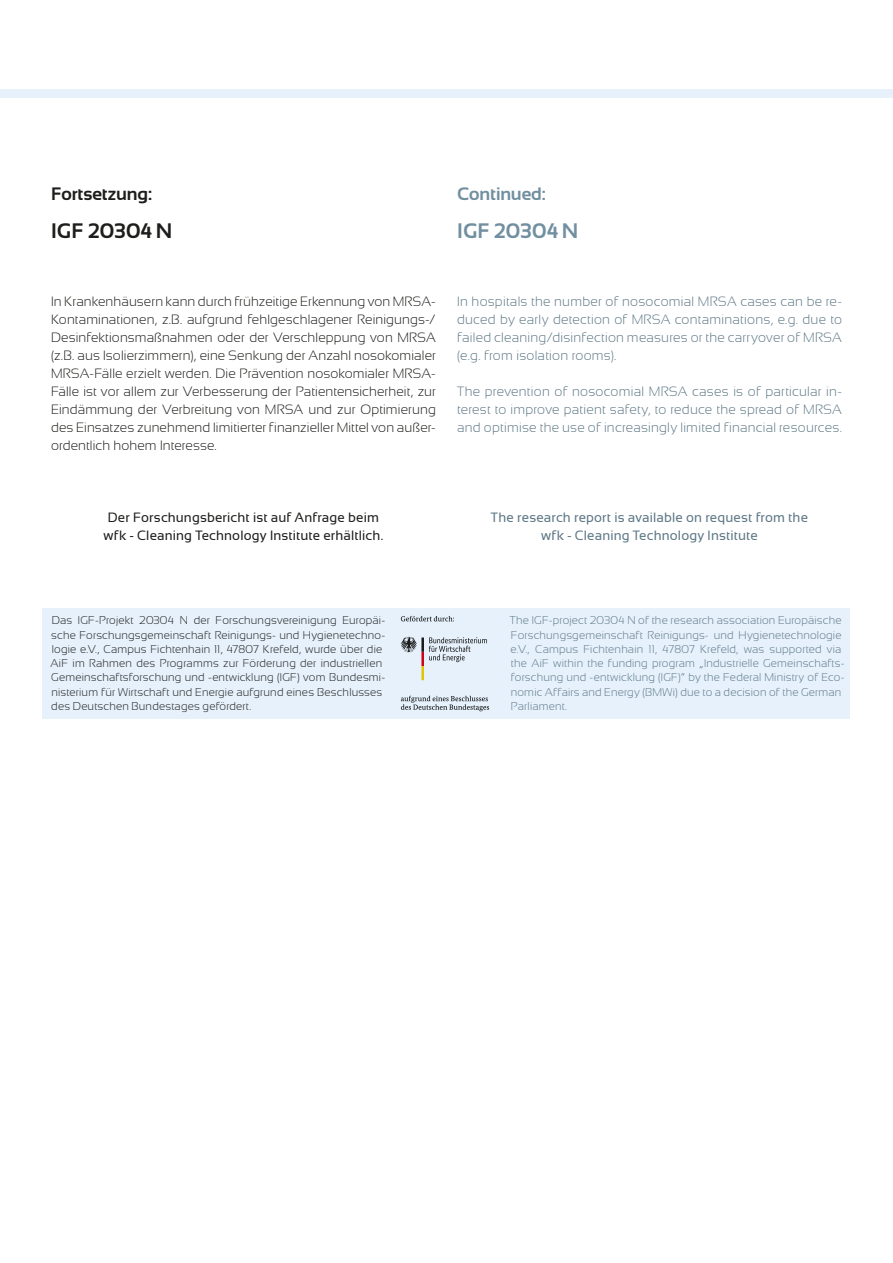
<style>
.page{position:relative;width:893px;height:1263px;background:#fff}
.page>*{position:absolute;margin:0;border:0;box-sizing:border-box;transform-origin:0 0}
.t1{font:700 21px "Sansation";letter-spacing:.015em;color:#718fa0}
.t2{font:700 21px "Sansation";letter-spacing:.015em;color:#1d1d1b}
.t3{font:700 18px "Sansation";letter-spacing:-.01em;color:#1d1d1b}
.t4{font:700 18px "Sansation";letter-spacing:-.005em;color:#718fa0}
.t5{font:300 13.5px/18px "Sansation";letter-spacing:.01em;color:#1d1d1b;text-align:justify}
.t6{font:300 13.5px/18px "Sansation";letter-spacing:.02em;color:#5d7785;text-align:justify}
.t7{font:13.5px/18px "Sansation";letter-spacing:.01em;color:#1d1d1b;text-align:center}
.t8{font:13.5px/18px "Sansation";letter-spacing:.01em;color:#5d7785;text-align:center}
.t9{font:300 11.25px/14.2px "Sansation";letter-spacing:.015em;color:#1d1d1b}
.t10{font:300 11.25px/14.2px "Sansation";letter-spacing:.015em;color:#5d7785}
</style>
<div class="page">
<div style="left:0;top:89px;width:893px;height:9px;background:#e6f1fc"></div>
<div style="left:43px;top:608px;width:807px;height:111px;background:#e6f1fc"></div>
<svg style="left:401px;top:616px;width:53px;height:5px"></svg>
<svg style="left:401px;top:696px;width:88px;height:15px"></svg>
<svg style="left:400px;top:637px;width:87px;height:43px"></svg>
<h2 class="t3" style="left:51px;top:184px;width:103px">Fortsetzung:</h2>
<h1 class="t2" style="left:51px;top:219px;width:123px">IGF 20304 N</h1>
<h2 class="t4" style="left:457px;top:184px;width:90px">Continued:</h2>
<h1 class="t1" style="left:457px;top:219px;width:123px">IGF 20304 N</h1>
<p class="t5" style="left:51px;top:292px;width:386px">In Krankenhäusern kann durch frühzeitige Erkennung von MRSA-Kontaminationen, z.B. aufgrund fehlgeschlagener Reinigungs-/ Desinfektionsmaßnahmen oder der Verschleppung von MRSA (z.B. aus Isolierzimmern), eine Senkung der Anzahl nosokomialer MRSA-Fälle erzielt werden. Die Prävention nosokomialer MRSA-Fälle ist vor allem zur Verbesserung der Patientensicherheit, zur Eindämmung der Verbreitung von MRSA und zur Optimierung des Einsatzes zunehmend limitierter finanzieller Mittel von außer&shy;ordentlich hohem Interesse.</p>
<p class="t6" style="left:457px;top:292px;width:386px">In hospitals the number of nosocomial MRSA cases can be re&shy;duced by early detection of MRSA contaminations, e.g. due to failed cleaning/disinfection measures or the carryover of MRSA (e.g. from isolation rooms).</p>
<p class="t6" style="left:457px;top:382px;width:386px">The prevention of nosocomial MRSA cases is of particular in&shy;terest to improve patient safety, to reduce the spread of MRSA and optimise the use of increasingly limited financial resources.</p>
<p class="t7" style="left:104px;top:508px;width:281px">Der Forschungsbericht ist auf Anfrage beim wfk - Cleaning Technology Institute erhältlich.</p>
<p class="t8" style="left:491px;top:508px;width:319px">The research report is available on request from the wfk - Cleaning Technology Institute</p>
<p class="t9" style="left:51px;top:613px;width:336px">Das IGF-Projekt 20304 N der Forschungsvereinigung Europäi&shy;sche Forschungsgemeinschaft Reinigungs- und Hygienetechno&shy;logie e.V., Campus Fichtenhain 11, 47807 Krefeld, wurde über die AiF im Rahmen des Programms zur Förderung der industriellen Gemeinschaftsforschung und -entwicklung (IGF) vom Bundesmi&shy;nisterium für Wirtschaft und Energie aufgrund eines Beschlusses des Deutschen Bundestages gefördert.</p>
<p class="t10" style="left:510px;top:613px;width:336px">The IGF-project 20304 N of the research association Europäische Forschungsgemeinschaft Reinigungs- und Hygienetechnologie e.V., Campus Fichtenhain 11, 47807 Krefeld, was supported via the AiF within the funding program „Industrielle Gemeinschafts&shy;forschung und -entwicklung (IGF)“ by the Federal Ministry of Eco&shy;nomic Affairs and Energy (BMWi) due to a decision of the German Parliament.</p>
</div>
